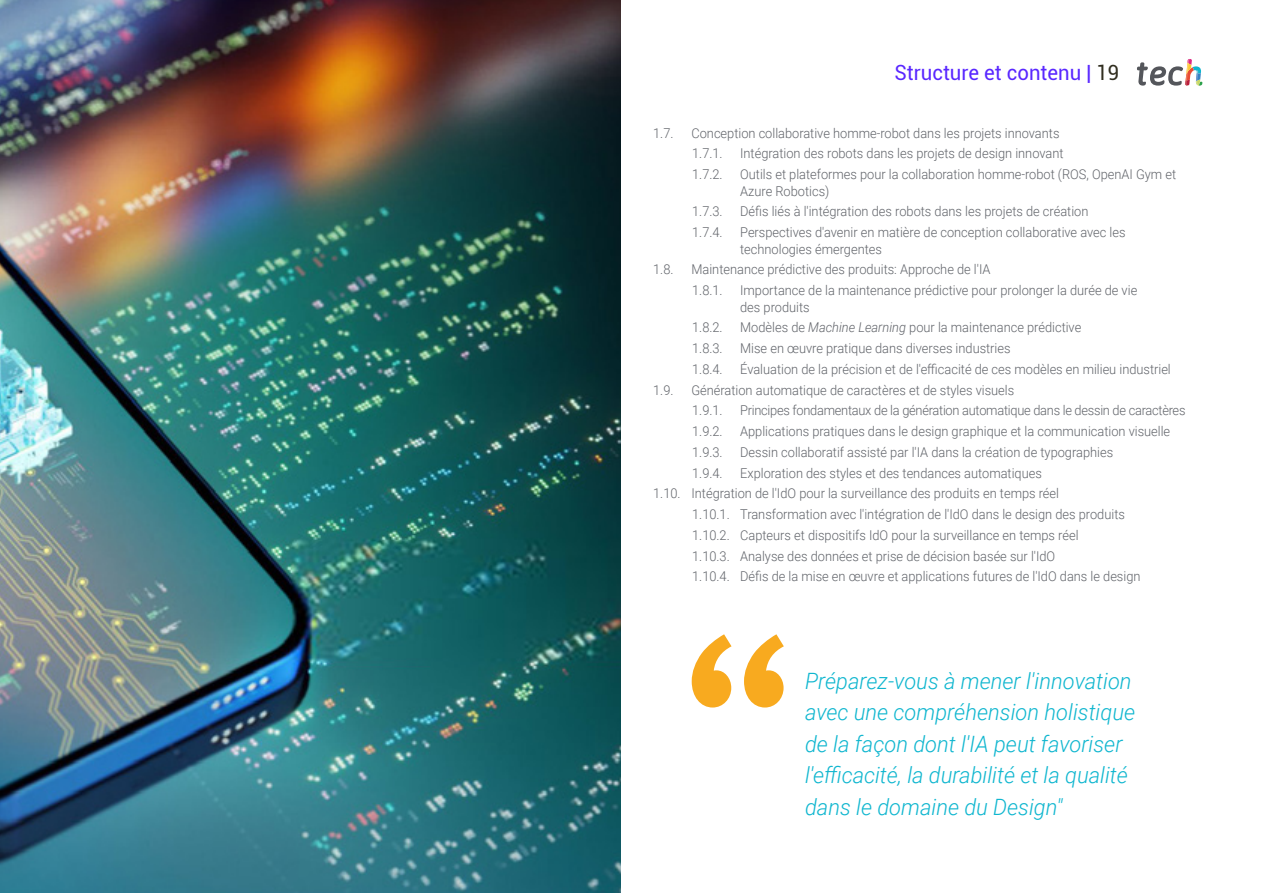
<style>
.page{position:relative;width:1263px;height:893px;background:#fff}
.page>*{position:absolute;margin:0;border:0;box-sizing:border-box;transform-origin:0 0}
.t1{font:italic 300 22.5px/31.5px "Roboto";color:#0fb6cf}
.t2{font:21px "Roboto";color:#5927ff}
.t3{font:300 13.5px/20.7px "Roboto";color:#61646a;scale:.95 1}
.t4{font:300 13.5px "Roboto";letter-spacing:-.02em;color:#61646a;scale:.95 1}
.s1{color:#312e20}
.s2{font-style:italic}
</style>
<div class="page">
<img style="left:0;top:0;width:621px;height:893px">
<svg style="left:692px;top:634px;width:92px;height:73px"></svg>
<svg style="left:1137px;top:59px;width:65px;height:27px"></svg>
<h2 class="t2" style="left:894px;top:57px;width:226px">Structure et contenu | <span class="s1">19</span></h2>
<p class="t3" style="left:653px;top:122px;width:23px">1.7.</p>
<p class="t3" style="left:691px;top:122px;width:389px">Conception collaborative homme-robot dans les projets innovants<br>1.7.1.</p>
<p class="t3" style="left:740px;top:143px;width:342px">Intégration des robots dans les projets de design innovant</p>
<p class="t3" style="left:692px;top:164px;width:34px">1.7.2.</p>
<p class="t3" style="left:740px;top:166px;width:460px;line-height:16.5px">Outils et plateformes pour la collaboration homme-robot (ROS, OpenAI Gym et<br>Azure Robotics)</p>
<p class="t3" style="left:692px;top:201px;width:34px">1.7.3.</p>
<p class="t3" style="left:740px;top:201px;width:368px">Défis liés à l'intégration des robots dans les projets de création</p>
<p class="t3" style="left:692px;top:222px;width:34px">1.7.4.</p>
<p class="t3" style="left:740px;top:224px;width:407px;line-height:16.5px">Perspectives d'avenir en matière de conception collaborative avec les technologies émergentes</p>
<p class="t3" style="left:653px;top:259px;width:23px">1.8.</p>
<p class="t3" style="left:691px;top:259px;width:316px">Maintenance prédictive des produits: Approche de l'IA<br>1.8.1.</p>
<p class="t3" style="left:740px;top:282px;width:419px;line-height:16.5px">Importance de la maintenance prédictive pour prolonger la durée de vie des produits</p>
<p class="t3" style="left:692px;top:317px;width:34px">1.8.2.</p>
<p class="t3" style="left:740px;top:317px;width:361px">Modèles de <span class="s2">Machine Learning</span> pour la maintenance prédictive</p>
<p class="t3" style="left:692px;top:338px;width:34px">1.8.3.</p>
<p class="t3" style="left:740px;top:338px;width:286px">Mise en œuvre pratique dans diverses industries</p>
<p class="t3" style="left:692px;top:358px;width:34px">1.8.4.</p>
<p class="t3" style="left:740px;top:358px;width:455px">Évaluation de la précision et de l'efficacité de ces modèles en milieu industriel</p>
<p class="t3" style="left:653px;top:379px;width:23px">1.9.</p>
<p class="t3" style="left:691px;top:379px;width:341px">Génération automatique de caractères et de styles visuels<br>1.9.1.</p>
<p class="t4" style="left:740px;top:401px;width:470px">Principes fondamentaux de la génération automatique dans le dessin de caractères</p>
<p class="t3" style="left:692px;top:421px;width:34px">1.9.2.</p>
<p class="t3" style="left:740px;top:421px;width:454px">Applications pratiques dans le design graphique et la communication visuelle</p>
<p class="t3" style="left:692px;top:441px;width:34px">1.9.3.</p>
<p class="t3" style="left:740px;top:441px;width:394px">Dessin collaboratif assisté par l'IA dans la création de typographies</p>
<p class="t3" style="left:692px;top:462px;width:34px">1.9.4.</p>
<p class="t3" style="left:740px;top:462px;width:319px">Exploration des styles et des tendances automatiques</p>
<p class="t3" style="left:653px;top:483px;width:429px">1.10. Intégration de l'IdO pour la surveillance des produits en temps réel</p>
<p class="t3" style="left:692px;top:504px;width:457px">1.10.1. Transformation avec l'intégration de l'IdO dans le design des produits</p>
<p class="t3" style="left:692px;top:524px;width:408px">1.10.2. Capteurs et dispositifs IdO pour la surveillance en temps réel</p>
<p class="t3" style="left:692px;top:545px;width:384px">1.10.3. Analyse des données et prise de décision basée sur l'IdO</p>
<p class="t3" style="left:692px;top:566px;width:473px">1.10.4. Défis de la mise en œuvre et applications futures de l'IdO dans le design</p>
<h1 class="t1" style="left:805px;top:664px;width:332px">Préparez-vous à mener l'innovation avec une compréhension holistique de la façon dont l'IA peut favoriser l'efficacité, la durabilité et la qualité dans le domaine du Design"</h1>
</div>
